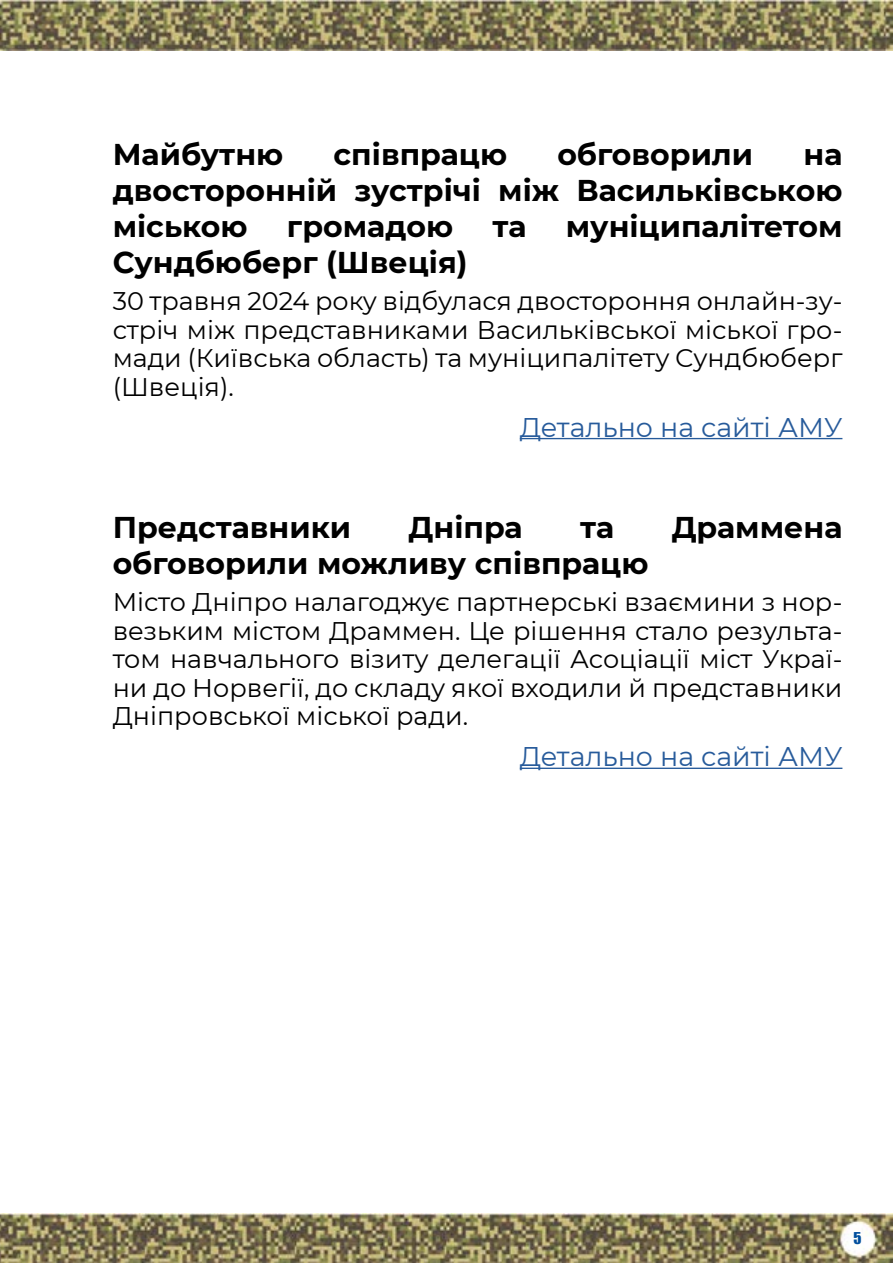
<style>
.page{position:relative;width:893px;height:1263px;background:#fff}
.page>*{position:absolute;margin:0;border:0;box-sizing:border-box;transform-origin:0 0}
.t1{font:700 30px/36px "Montserrat";color:#000;text-align:justify}
.t2{font:27px "Montserrat";color:#275b9b}
.t3{font:25.5px/28.5px "Montserrat";color:#000;text-align:justify}
.t4{font:15px "Impact";color:#004e9d}
</style>
<div class="page">
<img style="left:0;top:0;width:893px;height:50px">
<img style="left:0;top:1213px;width:893px;height:50px">
<hr style="left:520px;top:438px;width:322px;height:1px;background:#275b9b">
<hr style="left:520px;top:768px;width:322px;height:1px;background:#275b9b">
<p class="t1" style="left:113px;top:135px;width:172px">Майбутню</p>
<p class="t1" style="left:334px;top:135px;width:175px">співпрацю</p>
<p class="t1" style="left:557px;top:135px;width:197px">обговорили</p>
<p class="t1" style="left:113px;top:135px;width:731px;text-indent:691px">на двосторонній зустрічі між Васильківською міською</p>
<p class="t1" style="left:287px;top:207px;width:168px">громадою</p>
<p class="t1" style="left:492px;top:207px;width:36px">та</p>
<p class="t1" style="left:566px;top:207px;width:278px">муніципалітетом</p>
<p class="t1" style="left:113px;top:243px;width:356px">Сундбюберг (Швеція)</p>
<p class="t3" style="left:113px;top:286px;width:731px">30 травня 2024 року відбулася двостороння онлайн-зу&shy;стріч між представниками Васильківської міської гро&shy;мади (Київська область) та муніципалітету Сундбюберг (Швеція).</p>
<p class="t2" style="left:520px;top:408px;width:324px">Детально на сайті АМУ</p>
<p class="t1" style="left:113px;top:508px;width:240px">Представники</p>
<p class="t1" style="left:409px;top:508px;width:116px">Дніпра</p>
<p class="t1" style="left:580px;top:508px;width:36px">та</p>
<p class="t1" style="left:672px;top:508px;width:172px">Драммена</p>
<p class="t1" style="left:113px;top:544px;width:537px">обговорили можливу співпрацю</p>
<p class="t3" style="left:113px;top:587px;width:731px">Місто Дніпро налагоджує партнерські взаємини з нор&shy;везьким містом Драммен. Це рішення стало результа&shy;том навчального візиту делегації Асоціації міст Украї&shy;ни до Норвегії, до складу якої входили й представники Дніпровської міської ради.</p>
<p class="t2" style="left:520px;top:738px;width:324px">Детально на сайті АМУ</p>
<p class="t4" style="left:853px;top:1226px;width:10px">5</p>
</div>
